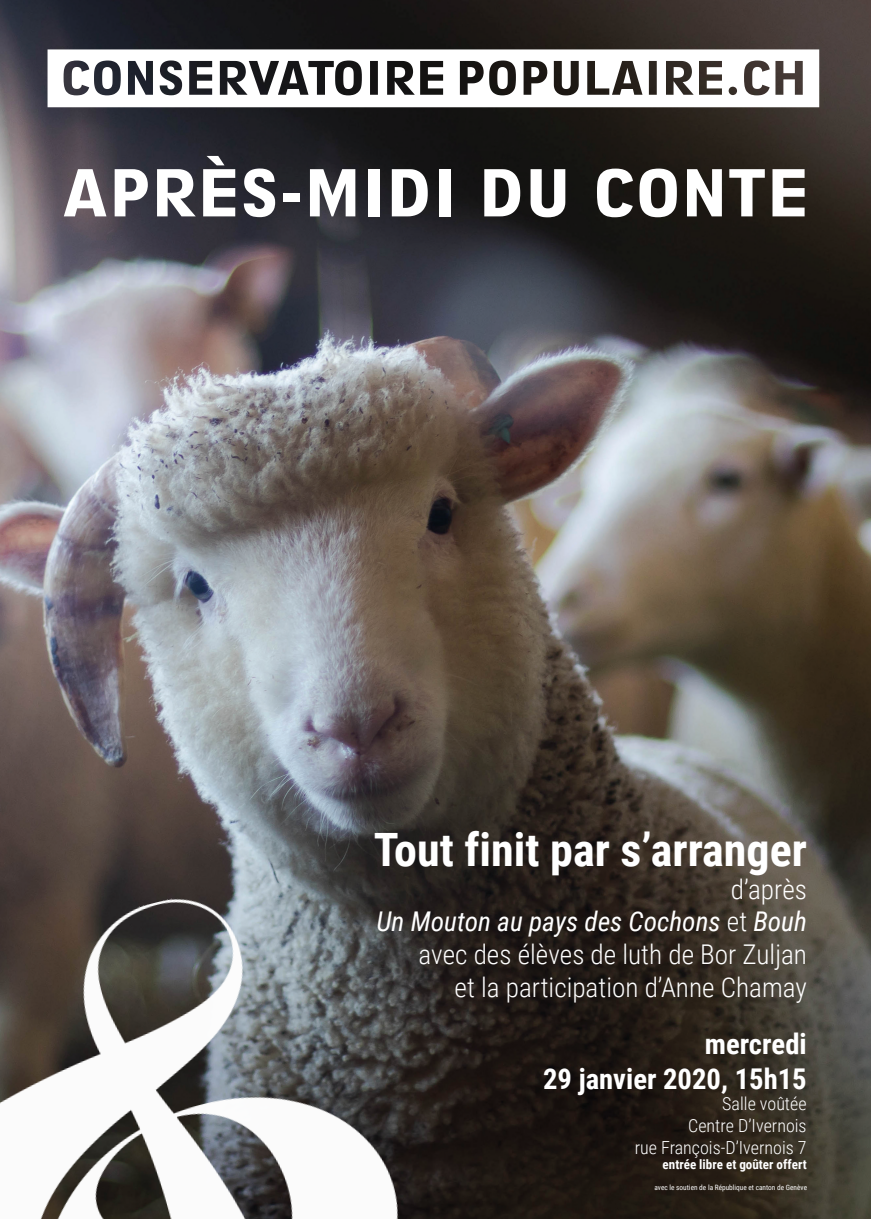
<style>
.page{position:relative;width:871px;height:1219px;background:#fff}
.page>*{position:absolute;margin:0;border:0;box-sizing:border-box;transform-origin:0 0}
.t1{font:64px "Rundfunk Grotesk";color:#fff}
.t2{font:700 46px "Roboto Condensed";color:#fff}
.t3{font:700 28.6px "Roboto Condensed";color:#fff}
.t4{font:300 27.2px "Roboto Condensed";color:#fff}
.t5{font:italic 27.2px "Roboto Condensed";color:#fff}
.t6{font:300 18px "Roboto Condensed";color:#fff}
.t7{font:700 13.1px "Roboto Condensed";color:#fff}
.t8{font:7.3px "Roboto Condensed";color:#fff}
.s1{font-weight:300;font-style:normal}
</style>
<div class="page">
<img style="left:0;top:0;width:870px;height:1219px">
<img style="left:0;top:861px;width:410px;height:358px">
<svg style="left:48px;top:49px;width:771px;height:58px"></svg>
<p class="t1" style="left:62px;top:153px;width:748px">APRÈS-MIDI DU CONTE</p>
<p class="t2" style="left:374px;top:817px;width:434px">Tout finit par s’arranger</p>
<p class="t4" style="left:730px;top:870px;width:78px">d’après</p>
<p class="t5" style="left:376px;top:902px;width:432px">Un Mouton au pays des Cochons <span class="s1">et</span> Bouh</p>
<p class="t4" style="left:418px;top:935px;width:390px">avec des élèves de luth de Bor Zuljan</p>
<p class="t4" style="left:454px;top:969px;width:354px">et la participation d’Anne Chamay</p>
<p class="t3" style="left:704px;top:1024px;width:103px">mercredi</p>
<p class="t3" style="left:543px;top:1058px;width:265px">29 janvier 2020, 15h15</p>
<p class="t6" style="left:722px;top:1091px;width:86px">Salle voûtée</p>
<p class="t6" style="left:688px;top:1113px;width:120px">Centre D’Ivernois</p>
<p class="t6" style="left:634px;top:1134px;width:173px">rue François-D’Ivernois 7</p>
<p class="t7" style="left:662px;top:1155px;width:145px">entrée libre et goûter offert</p>
<p class="t8" style="left:654px;top:1183px;width:154px">avec le soutien de la République et canton de Genève</p>
</div>
